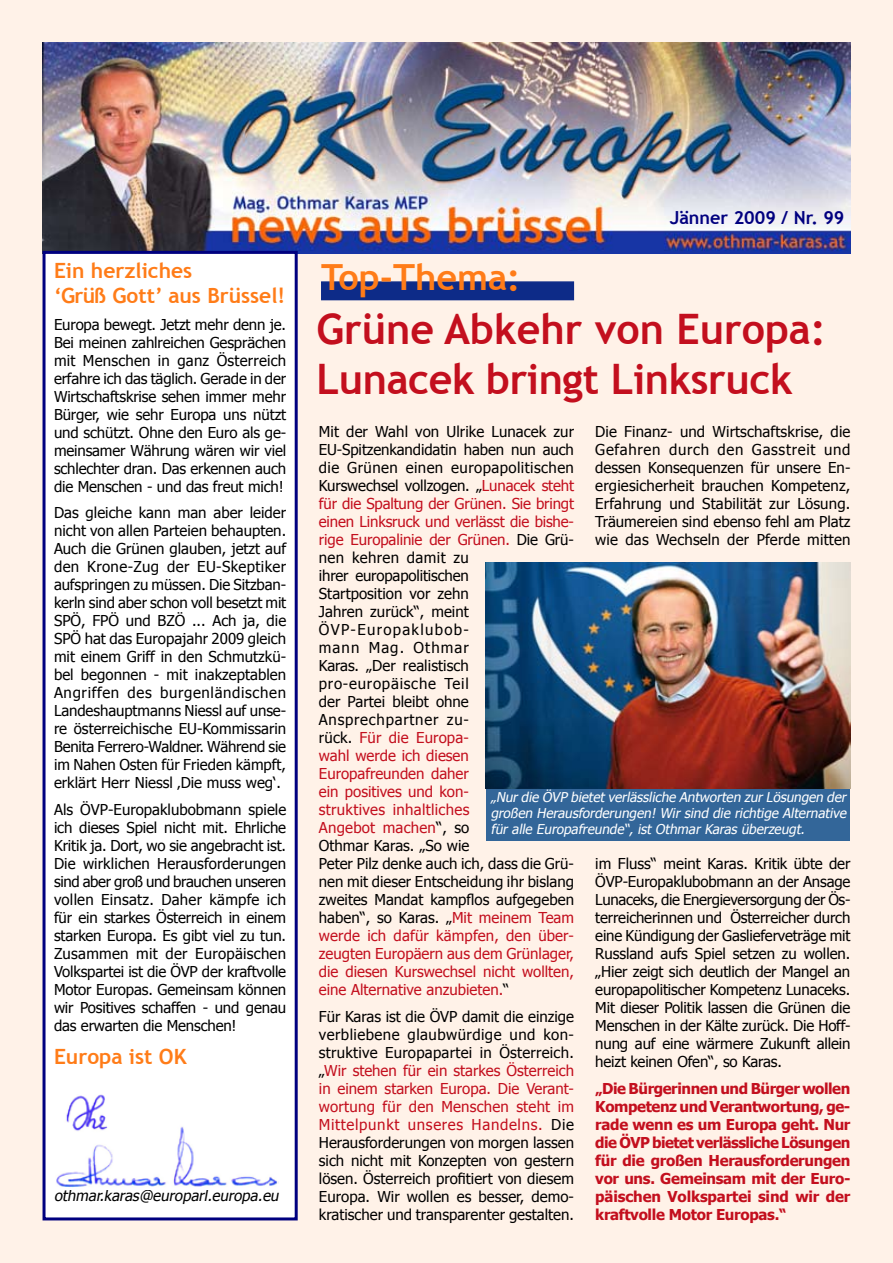
<style>
.page{position:relative;width:893px;height:1263px;background:#fff2e8}
.page>*{position:absolute;margin:0;border:0;box-sizing:border-box;transform-origin:0 0}
.t1{font:700 42px/50.4px "Trebuchet MS";letter-spacing:-.01em;color:#c30f1e}
.t2{font:700 36px "Trebuchet MS";color:#ff7c18}
.t3{font:700 21px/25.2px "Trebuchet MS";color:#ff7c18}
.t4{font:700 18px "Trebuchet MS";color:#00007f}
.t5{font:15px/18px "Tahoma";color:#000;text-align:justify}
.t6{font:700 15px/18px "Tahoma";letter-spacing:-.01em;color:#c30f1e;text-align:justify}
.t7{font:italic 15px "Tahoma";color:#000}
.t8{font:italic 13.5px/16.2px "Tahoma";color:#fff;text-align:justify}
.s1{color:#c30f1e}
</style>
<div class="page">
<img style="left:43px;top:43px;width:807px;height:210px">
<div style="left:321px;top:281px;width:253px;height:19px;background:#0d2b88;border:2px solid #0d2b88"></div>
<div style="left:44px;top:252px;width:252px;height:967px;background:#fff"></div>
<div style="left:43px;top:251px;width:255px;height:969px;border:3px solid #00007f"></div>
<img style="left:56px;top:1094px;width:222px;height:94px">
<div style="left:486px;top:787px;width:364px;height:54px;background:#369"></div>
<img style="left:486px;top:562px;width:364px;height:226px">
<h3 class="t3" style="left:54px;top:258px;width:233px">Ein herzliches<br>‘Grüß Gott’ aus Brüssel!</h3>
<p class="t5" style="left:54px;top:314px;width:234px">Europa bewegt. Jetzt mehr denn je.<br>Bei meinen zahlreichen Gesprächen mit Menschen in ganz Österreich erfahre ich das täglich. Gerade in der Wirtschaftskrise sehen immer mehr Bürger, wie sehr Europa uns nützt und schützt. Ohne den Euro als ge&shy;meinsamer Währung wären wir viel schlechter dran. Das erkennen auch die Menschen - und das freut mich!</p>
<p class="t5" style="left:54px;top:503px;width:234px">Das gleiche kann man aber leider nicht von allen Parteien behaupten.<br>Auch die Grünen glauben, jetzt auf den Krone-Zug der EU-Skeptiker aufspringen zu müssen. Die Sitzban&shy;kerln sind aber schon voll besetzt mit SPÖ, FPÖ und BZÖ ... Ach ja, die SPÖ hat das Europajahr 2009 gleich mit einem Griff in den Schmutzkü&shy;bel begonnen - mit inakzeptablen Angriffen des burgenländischen Landeshauptmanns Niessl auf unse&shy;re österreichische EU-Kommissarin Benita Ferrero-Waldner. Während sie im Nahen Osten für Frieden kämpft, erklärt Herr Niessl ‚Die muss weg‘.</p>
<p class="t5" style="left:54px;top:799px;width:234px">Als ÖVP-Europaklubobmann spiele ich dieses Spiel nicht mit. Ehrliche Kritik ja. Dort, wo sie angebracht ist.<br>Die wirklichen Herausforderungen sind aber groß und brauchen unseren vollen Einsatz. Daher kämpfe ich für ein starkes Österreich in einem starken Europa. Es gibt viel zu tun.<br>Zusammen mit der Europäischen Volkspartei ist die ÖVP der kraftvolle Motor Europas. Gemeinsam können wir Positives schaffen - und genau das erwarten die Menschen!</p>
<h3 class="t3" style="left:54px;top:1044px;width:134px">Europa ist OK</h3>
<p class="t7" style="left:54px;top:1185px;width:229px">othmar.karas@europarl.europa.eu</p>
<h2 class="t2" style="left:321px;top:254px;width:201px">Top-Thema:</h2>
<p class="t4" style="left:670px;top:207px;width:176px">Jänner 2009 / Nr. 99</p>
<h1 class="t1" style="left:316px;top:304px;width:511px">Grüne Abkehr von Europa:<br>Lunacek bringt Linksruck</h1>
<p class="t5" style="left:595px;top:422px;width:257px">Die Finanz- und Wirtschaftskrise, die Gefahren durch den Gasstreit und dessen Konsequenzen für unsere En&shy;ergiesicherheit brauchen Kompetenz, Erfahrung und Stabilität zur Lösung.<br>Träumereien sind ebenso fehl am Platz wie das Wechseln der Pferde mitten</p>
<p class="t5" style="left:319px;top:422px;width:257px;text-align:left">Mit der Wahl von Ulrike Lunacek zur<br>EU-Spitzenkandidatin haben nun auch die Grünen einen europapolitischen<br>Kurswechsel vollzogen. „<span class="s1">Lunacek steht für die Spaltung der Grünen. Sie bringt einen Linksruck und verlässt die bishe&shy;rige Europalinie der Grünen.</span> Die Grü&shy;nen kehren damit zu<br>ihrer europapolitischen<br>Startposition vor zehn<br>Jahren zurück“, meint<br>ÖVP-Europaklubob-<br>mann Mag. Othmar<br>Karas. „Der realistisch pro-europäische Teil<br>der Partei bleibt ohne<br>Ansprechpartner zu-<br>rück. <span class="s1">Für die Europa-<br>wahl werde ich diesen<br>Europafreunden daher<br>ein positives und kon-<br>struktives inhaltliches<br>Angebot machen</span>“, so<br>Othmar Karas. „So wie<br>Peter Pilz denke auch ich, dass die Grü&shy;nen mit dieser Entscheidung ihr bislang zweites Mandat kampflos aufgegeben haben“, so Karas. „<span class="s1">Mit meinem Team werde ich dafür kämpfen, den über&shy;zeugten Europäern aus dem Grünlager, die diesen Kurswechsel nicht wollten, eine Alternative anzubieten.</span>“</p>
<p class="t5" style="left:319px;top:1006px;width:257px">Für Karas ist die ÖVP damit die einzige verbliebene glaubwürdige und kon&shy;struktive Europapartei in Österreich. „<span class="s1">Wir stehen für ein starkes Österreich in einem starken Europa. Die Verant&shy;wortung für den Menschen steht im Mittelpunkt unseres Handelns.</span> Die Herausforderungen von morgen lassen sich nicht mit Konzepten von gestern lösen. Österreich profitiert von diesem Europa. Wir wollen es besser, demo&shy;kratischer und transparenter gestalten.</p>
<p class="t8" style="left:491px;top:788px;width:360px">„ Nurdie ÖVP bietetverlässliche Antworten zurLösungen der großen Herausforderungen! Wir sind die richtige Alternative für alle Europafreunde“, ist Othmar Karas überzeugt.</p>
<p class="t5" style="left:595px;top:854px;width:257px">im Fluss“ meint Karas. Kritik übte der ÖVP-Europaklubobmann an der Ansage Lunaceks, die Energieversorgung der Ös&shy;terreicherinnen und Österreicher durch eine Kündigung der Gaslieferveträge mit Russland aufs Spiel setzen zu wollen. „Hier zeigt sich deutlich der Mangel an europapolitischer Kompetenz Lunaceks.<br>Mit dieser Politik lassen die Grünen die Menschen in der Kälte zurück. Die Hoff&shy;nung auf eine wärmere Zukunft allein heizt keinen Ofen“, so Karas.</p>
<p class="t6" style="left:595px;top:1078px;width:257px">„Die Bürgerinnen und Bürger wollen Kompetenz und Verantwortung, ge&shy;rade wenn es um Europa geht. Nur die ÖVP bietet verlässliche Lösungen für die großen Herausforderungen vor uns. Gemeinsam mit der Euro&shy;päischen Volkspartei sind wir der kraftvolle Motor Europas.“</p>
</div>
